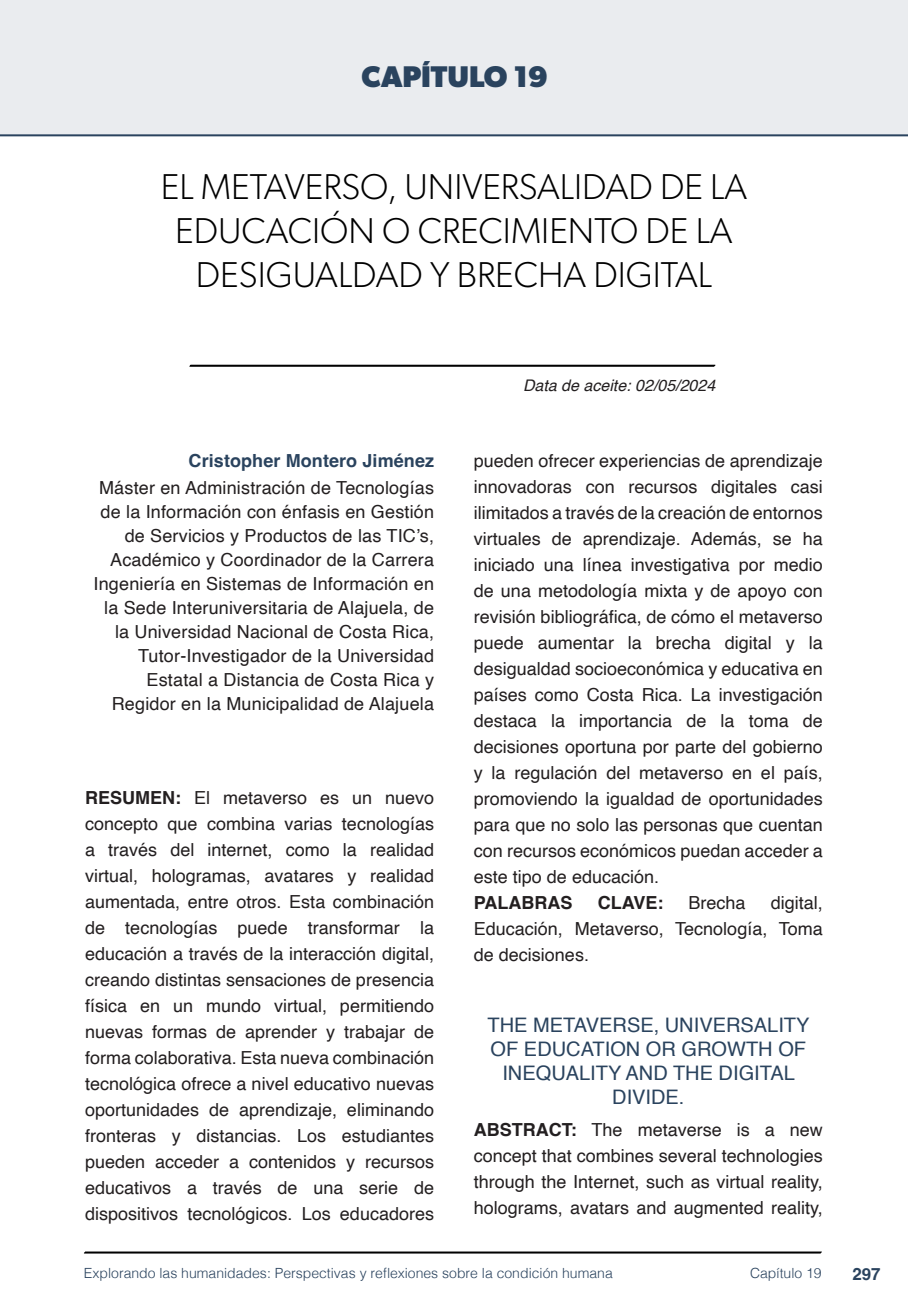
<style>
.page{position:relative;width:908px;height:1304px;background:#fff}
.page>*{position:absolute;margin:0;border:0;box-sizing:border-box;transform-origin:0 0}
.nome_artigos{font:300 36px/44px "Gibson";color:#000;text-align:center}
.capítulos{font:700 30px "Gibson";color:#2a435e}
.título_Inglês{font:20px/24px "Helvetica";color:#2a435e;text-align:center}
.Resumos_e_PC_TXT{font:18px/26px "Helvetica";color:#231f20;text-align:justify}
.info_autores{font:18px/24px "Helvetica";letter-spacing:.01em;color:#231f20;text-align:right}
.nome_autores{font:700 18px "Helvetica";letter-spacing:.005em;color:#2a435e}
.Resumos_e_PC_TXT-2{font:700 18px "Helvetica";color:#231f20}
.t1{font:700 16.8px "Helvetica";color:#2a435e}
.t2{font:italic 16px "Helvetica";color:#231f20}
.t3{font:300 14px "Helvetica";color:#2a435e}
.s1{font-weight:700}
</style>
<div class="page">
<svg style="left:84px;top:1251px;width:737px;height:3px"></svg>
<div style="left:0;top:0;width:907px;height:136px;background:#eaecef"></div>
<svg style="left:189px;top:364px;width:526px;height:3px"></svg>
<div style="left:44px;top:72px;width:68px;height:61px;background:#eaecef"></div>
<p class="capítulos" style="left:361px;top:58px;width:188px">CAPÍTULO 19</p>
<p class="nome_artigos" style="left:161px;top:164px;width:587px">EL METAVERSO, UNIVERSALIDAD DE LA<br>EDUCACIÓN O CRECIMIENTO DE LA<br>DESIGUALDAD Y BRECHA DIGITAL</p>
<p class="nome_autores" style="left:188px;top:450px;width:247px">Cristopher Montero Jiménez</p>
<p class="info_autores" style="left:93px;top:477px;width:342px">Máster en Administración de Tecnologías de la Información con énfasis en Gestión de Servicios y Productos de las TIC’s, Académico y Coordinador de la Carrera Ingeniería en Sistemas de Información en la Sede Interuniversitaria de Alajuela, de la Universidad Nacional de Costa Rica, Tutor-Investigador de la Universidad Estatal a Distancia de Costa Rica y Regidor en la Municipalidad de Alajuela</p>
<p class="Resumos_e_PC_TXT" style="left:85px;top:786px;width:350px"><span class="s1">RESUMEN:</span> El metaverso es un nuevo concepto que combina varias tecnologías a través del internet, como la realidad virtual, hologramas, avatares y realidad aumentada, entre otros. Esta combinación de tecnologías puede transformar la educación a través de la interacción digital, creando distintas sensaciones de presencia física en un mundo virtual, permitiendo nuevas formas de aprender y trabajar de forma colaborativa. Esta nueva combinación tecnológica ofrece a nivel educativo nuevas oportunidades de aprendizaje, eliminando fronteras y distancias. Los estudiantes pueden acceder a contenidos y recursos educativos a través de una serie de dispositivos tecnológicos. Los educadores</p>
<p class="t2" style="left:523px;top:373px;width:194px">Data de aceite: 02/05/2024</p>
<p class="Resumos_e_PC_TXT" style="left:473px;top:448px;width:350px">pueden ofrecer experiencias de aprendizaje innovadoras con recursos digitales casi ilimitados a través de la creación de entornos virtuales de aprendizaje. Además, se ha iniciado una línea investigativa por medio de una metodología mixta y de apoyo con revisión bibliográfica, de cómo el metaverso puede aumentar la brecha digital y la desigualdad socioeconómica y educativa en países como Costa Rica. La investigación destaca la importancia de la toma de decisiones oportuna por parte del gobierno y la regulación del metaverso en el país, promoviendo la igualdad de oportunidades para que no solo las personas que cuentan con recursos económicos puedan acceder a este tipo de educación.</p>
<p class="Resumos_e_PC_TXT-2" style="left:473px;top:892px;width:100px">PALABRAS</p>
<p class="Resumos_e_PC_TXT-2" style="left:597px;top:892px;width:67px">CLAVE:</p>
<p class="Resumos_e_PC_TXT" style="left:688px;top:890px;width:59px">Brecha</p>
<p class="Resumos_e_PC_TXT" style="left:473px;top:890px;width:350px;text-indent:297px">digital, Educación, Metaverso, Tecnología, Toma de decisiones.</p>
<p class="título_Inglês" style="left:487px;top:1014px;width:323px">THE METAVERSE, UNIVERSALITY<br>OF EDUCATION OR GROWTH OF<br>INEQUALITY AND THE DIGITAL<br>DIVIDE.</p>
<p class="Resumos_e_PC_TXT" style="left:473px;top:1117px;width:350px"><span class="s1">ABSTRACT:</span> The metaverse is a new concept that combines several technologies through the Internet, such as virtual reality, holograms, avatars and augmented reality,</p>
<p class="t3" style="left:84px;top:1261px;width:530px">Explorando las humanidades: Perspectivas y reflexiones sobre la condición humana</p>
<p class="t3" style="left:749px;top:1261px;width:73px">Capítulo 19</p>
<p class="t1" style="left:851px;top:1264px;width:30px">297</p>
</div>
